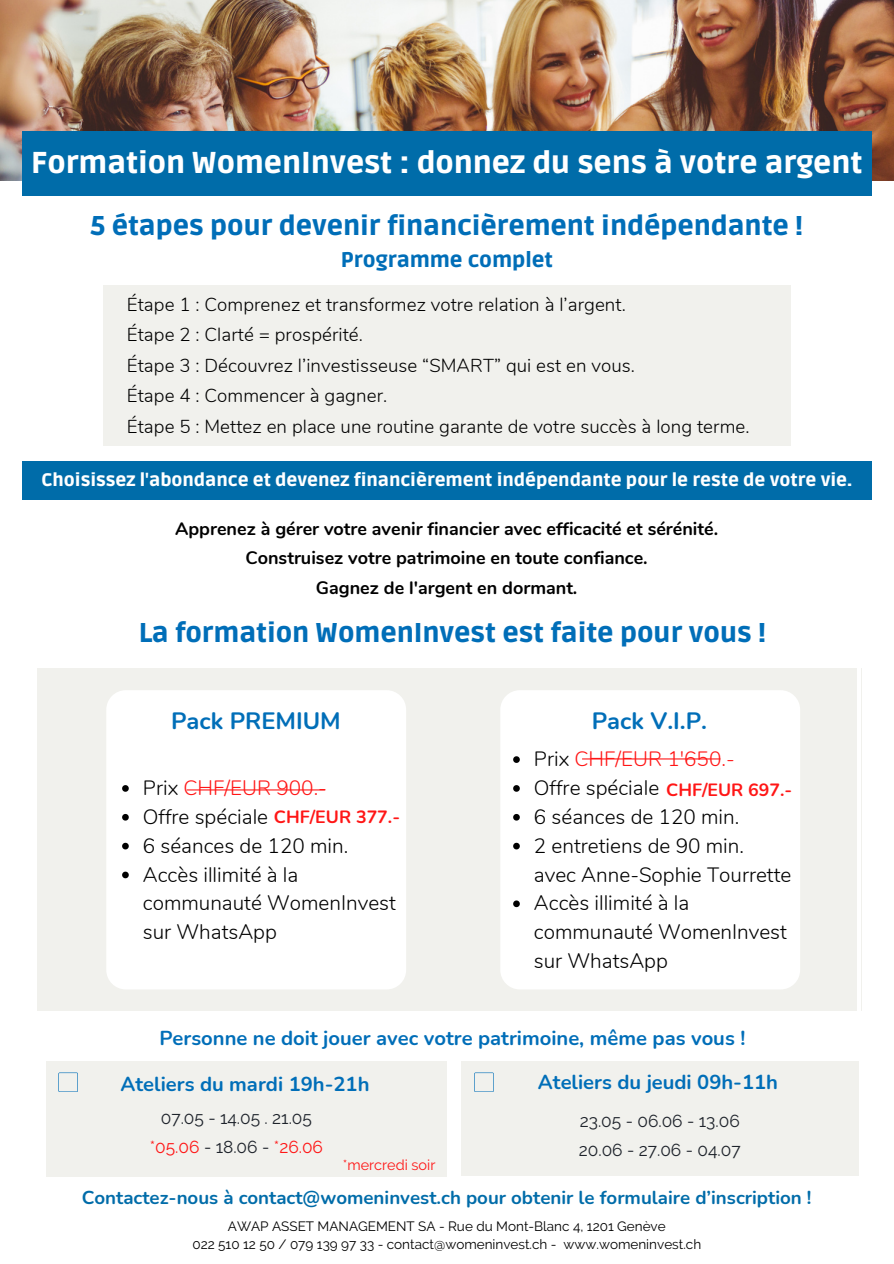
<style>
.page{position:relative;width:894px;height:1264px;background:#fff}
.page>*{position:absolute;margin:0;border:0;box-sizing:border-box;transform-origin:0 0}
.t1{font:900 30px "Ruda";color:#fff}
.t2{font:900 27px "Ruda";color:#006eb8}
.t3{font:700 23.7px "Nunito";color:#006eb8}
.t4{font:900 21px "Ruda";color:#006eb8}
.t5{font:300 20.7px/28.8px "Nunito";color:#000}
.t6{font:300 20.7px "Nunito";color:#ff1616}
.t7{font:700 20.25px "Nunito";color:#006eb8}
.t8{font:300 18.75px "Nunito";letter-spacing:.005em;color:#000}
.t9{font:700 18.75px "Nunito";color:#006ca9}
.t10{font:700 18px/29.2px "Nunito";color:#000;text-align:center}
.t11{font:900 18px "Ruda";color:#fff}
.t12{font:700 17.7px "Nunito";color:#ff1616}
.t13{font:17.25px "Raleway";color:#1e232b}
.t14{font:17.25px "Raleway";color:#ff1616}
.t15{font:14.4px "Raleway";color:#ff1616}
.t16{font:13.5px "Raleway";color:#000}
.s1{color:#000}
.s2{color:#1e232b}
</style>
<div class="page">
<img style="left:0;top:0;width:893px;height:180px">
<div style="left:46px;top:1061px;width:401px;height:115px;background:#f1f1ed"></div>
<svg style="left:58px;top:1072px;width:20px;height:20px"></svg>
<div style="left:461px;top:1061px;width:397px;height:114px;background:#f1f1ed"></div>
<svg style="left:474px;top:1072px;width:19px;height:20px"></svg>
<div style="left:22px;top:131px;width:849px;height:65px;background:#006ca9"></div>
<div style="left:103px;top:285px;width:687px;height:160px;background:#f1f1ed"></div>
<div style="left:37px;top:668px;width:823px;height:343px;background:#f1f1ed"></div>
<div style="left:106px;top:690px;width:300px;height:299px;background:#fff;border-radius:19px"></div>
<div style="left:500px;top:690px;width:299px;height:299px;background:#fff;border-radius:19px"></div>
<svg style="left:122px;top:785px;width:7px;height:6px"></svg>
<svg style="left:122px;top:814px;width:7px;height:6px"></svg>
<svg style="left:122px;top:842px;width:7px;height:7px"></svg>
<svg style="left:122px;top:871px;width:7px;height:7px"></svg>
<hr style="left:187px;top:789px;width:138px;height:1px;background:#ff1616">
<svg style="left:513px;top:756px;width:6px;height:7px"></svg>
<svg style="left:513px;top:785px;width:6px;height:6px"></svg>
<svg style="left:513px;top:814px;width:6px;height:6px"></svg>
<svg style="left:513px;top:842px;width:6px;height:7px"></svg>
<svg style="left:513px;top:900px;width:6px;height:7px"></svg>
<hr style="left:582px;top:758px;width:138px;height:1px;background:#ff1616">
<div style="left:22px;top:461px;width:849px;height:39px;background:#006ca9"></div>
<h1 class="t1" style="left:31px;top:145px;width:832px">Formation WomenInvest : donnez du sens à votre argent</h1>
<p class="t2" style="left:90px;top:210px;width:714px">5 étapes pour devenir financièrement indépendante !</p>
<p class="t4" style="left:341px;top:247px;width:213px">Programme complet</p>
<h2 class="t8" style="left:127px;top:292px;width:500px">Étape 1 : Comprenez et transformez votre relation à l’argent.</h2>
<p class="t8" style="left:127px;top:322px;width:237px">Étape 2 : Clarté = prospérité.</p>
<p class="t8" style="left:127px;top:353px;width:509px">Étape 3 : Découvrez l’investisseuse “SMART” qui est en vous.</p>
<p class="t8" style="left:127px;top:383px;width:262px">Étape 4 : Commencer à gagner.</p>
<p class="t8" style="left:127px;top:413px;width:624px">Étape 5 : Mettez en place une routine garante de votre succès à long terme.</p>
<h3 class="t11" style="left:41px;top:469px;width:812px">Choisissez l'abondance et devenez financièrement indépendante pour le reste de votre vie.</h3>
<h5 class="t10" style="left:175px;top:514px;width:544px">Apprenez à gérer votre avenir financier avec efficacité et sérénité.<br>Construisez votre patrimoine en toute confiance.<br>Gagnez de l'argent en dormant.</h5>
<p class="t2" style="left:139px;top:617px;width:628px">La formation WomenInvest est faite pour vous !</p>
<h3 class="t3" style="left:171px;top:705px;width:171px">Pack PREMIUM</h3>
<p class="t3" style="left:591px;top:705px;width:117px">Pack V.I.P.</p>
<h2 class="t6" style="left:143px;top:774px;width:185px"><span class="s1">Prix</span> CHF/EUR 900.-</h2>
<p class="t5" style="left:143px;top:802px;width:127px">Offre spéciale</p>
<p class="t5" style="left:143px;top:831px;width:207px">6 séances de 120 min.</p>
<p class="t5" style="left:143px;top:860px;width:254px">Accès illimité à la communauté WomenInvest sur WhatsApp</p>
<p class="t12" style="left:274px;top:805px;width:127px">CHF/EUR 377.-</p>
<p class="t6" style="left:533px;top:745px;width:202px"><span class="s1">Prix</span> CHF/EUR 1'650.-</p>
<p class="t5" style="left:533px;top:773px;width:127px">Offre spéciale</p>
<h5 class="t5" style="left:533px;top:802px;width:207px">6 séances de 120 min.</h5>
<h3 class="t5" style="left:533px;top:831px;width:259px">2 entretiens de 90 min.<br>avec Anne-Sophie Tourrette</h3>
<p class="t5" style="left:533px;top:889px;width:254px">Accès illimité à la communauté WomenInvest sur WhatsApp</p>
<p class="t12" style="left:666px;top:777px;width:127px">CHF/EUR 697.-</p>
<h1 class="t7" style="left:159px;top:1024px;width:587px">Personne ne doit jouer avec votre patrimoine, même pas vous !</h1>
<p class="t7" style="left:537px;top:1068px;width:241px">Ateliers du jeudi 09h-11h</p>
<h1 class="t13" style="left:579px;top:1110px;width:161px">23.05 - 06.06 - 13.06</h1>
<p class="t13" style="left:578px;top:1139px;width:163px">20.06 - 27.06 - 04.07</p>
<p class="t7" style="left:120px;top:1070px;width:250px">Ateliers du mardi 19h-21h</p>
<p class="t13" style="left:161px;top:1107px;width:153px">07.05 - 14.05 . 21.05</p>
<p class="t14" style="left:150px;top:1137px;width:175px">*05.06 <span class="s2">- 18.06 -</span> *26.06</p>
<p class="t15" style="left:342px;top:1156px;width:94px">*mercredi soir</p>
<p class="t9" style="left:82px;top:1184px;width:731px">Contactez-nous à contact@womeninvest.ch pour obtenir le formulaire d’inscription !</p>
<p class="t16" style="left:228px;top:1218px;width:439px">AWAP ASSET MANAGEMENT SA - Rue du Mont-Blanc 4, 1201 Genève</p>
<h6 class="t16" style="left:192px;top:1236px;width:510px">022 510 12 50 / 079 139 97 33 - contact@womeninvest.ch - www.womeninvest.ch</h6>
</div>
